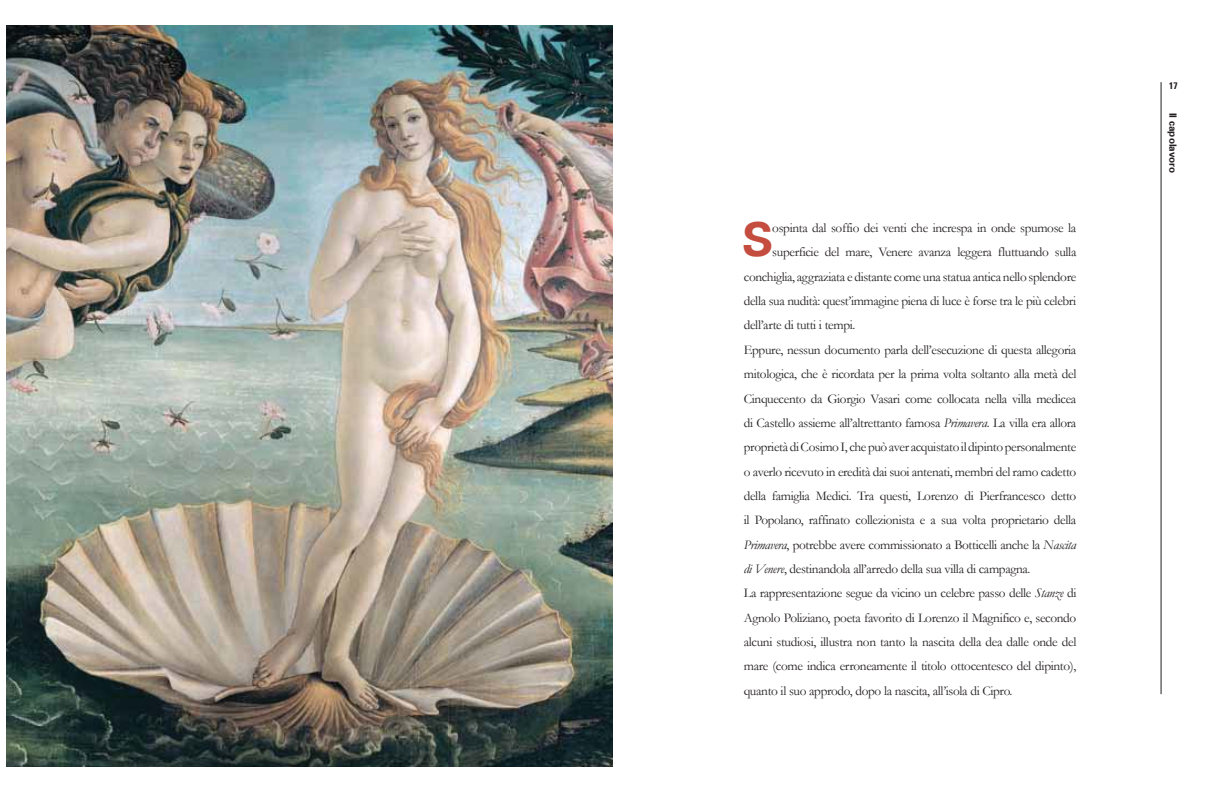
<style>
.page{position:relative;width:1224px;height:792px;background:#fff}
.page>*{position:absolute;margin:0;border:0;box-sizing:border-box;transform-origin:0 0}
.t1{font:700 47px "Univers";color:#c44d3f}
.t2{font:13.3px "Garamond";letter-spacing:-.025em;color:#231f20}
.t3{font:700 10px "Univers";color:#231f20}
.t4{font:700 condensed 9.4px "Univers LT";color:#231f20}
.s1{font-style:italic}
</style>
<div class="page">
<hr style="left:1161px;top:82px;width:1px;height:612px;background:#231f20">
<img style="left:6px;top:26px;width:606px;height:740px">
<h1 class="t1" style="left:742px;top:212px;width:33px">S</h1>
<p class="t2" style="left:772px;top:221px;width:306px">ospinta dal soffio dei venti che increspa in onde spumose la</p>
<p class="t2" style="left:772px;top:245px;width:306px">superficie del mare, Venere avanza leggera fluttuando sulla</p>
<p class="t2" style="left:744px;top:269px;width:334px">conchiglia, aggraziata e distante come una statua antica nello splendore</p>
<p class="t2" style="left:744px;top:294px;width:334px">della sua nudità: quest’immagine piena di luce è forse tra le più celebri</p>
<p class="t2" style="left:744px;top:318px;width:113px">dell’arte di tutti i tempi.</p>
<p class="t2" style="left:744px;top:342px;width:334px">Eppure, nessun documento parla dell’esecuzione di questa allegoria</p>
<p class="t2" style="left:744px;top:367px;width:334px">mitologica, che è ricordata per la prima volta soltanto alla metà del</p>
<p class="t2" style="left:744px;top:391px;width:334px">Cinquecento da Giorgio Vasari come collocata nella villa medicea</p>
<p class="t2" style="left:744px;top:415px;width:334px">di Castello assieme all’altrettanto famosa <span class="s1">Primavera</span>. La villa era allora</p>
<p class="t2" style="left:744px;top:440px;width:334px">proprietà di Cosimo I, che può aver acquistato il dipinto personalmente</p>
<p class="t2" style="left:744px;top:464px;width:334px">o averlo ricevuto in eredità dai suoi antenati, membri del ramo cadetto</p>
<p class="t2" style="left:744px;top:489px;width:334px">della famiglia Medici. Tra questi, Lorenzo di Pierfrancesco detto</p>
<p class="t2" style="left:744px;top:513px;width:334px">il Popolano, raffinato collezionista e a sua volta proprietario della</p>
<p class="t2" style="left:744px;top:537px;width:334px"><span class="s1">Primavera</span>, potrebbe avere commissionato a Botticelli anche la <span class="s1">Nascita</span></p>
<p class="t2" style="left:744px;top:562px;width:288px"><span class="s1">di Venere</span>, destinandola all’arredo della sua villa di campagna.</p>
<p class="t2" style="left:744px;top:586px;width:334px">La rappresentazione segue da vicino un celebre passo delle <span class="s1">Stanze</span> di</p>
<p class="t2" style="left:744px;top:610px;width:334px">Agnolo Poliziano, poeta favorito di Lorenzo il Magnifico e, secondo</p>
<p class="t2" style="left:744px;top:635px;width:334px">alcuni studiosi, illustra non tanto la nascita della dea dalle onde del</p>
<p class="t2" style="left:744px;top:659px;width:334px">mare (come indica erroneamente il titolo ottocentesco del dipinto),</p>
<p class="t2" style="left:744px;top:683px;width:270px">quanto il suo approdo, dopo la nascita, all’isola di Cipro.</p>
<p class="t4" style="left:1169px;top:80px;width:10px">17</p>
<p class="t3" style="left:1179px;top:113px;width:62px;rotate:90deg">Il capolavoro</p>
</div>
